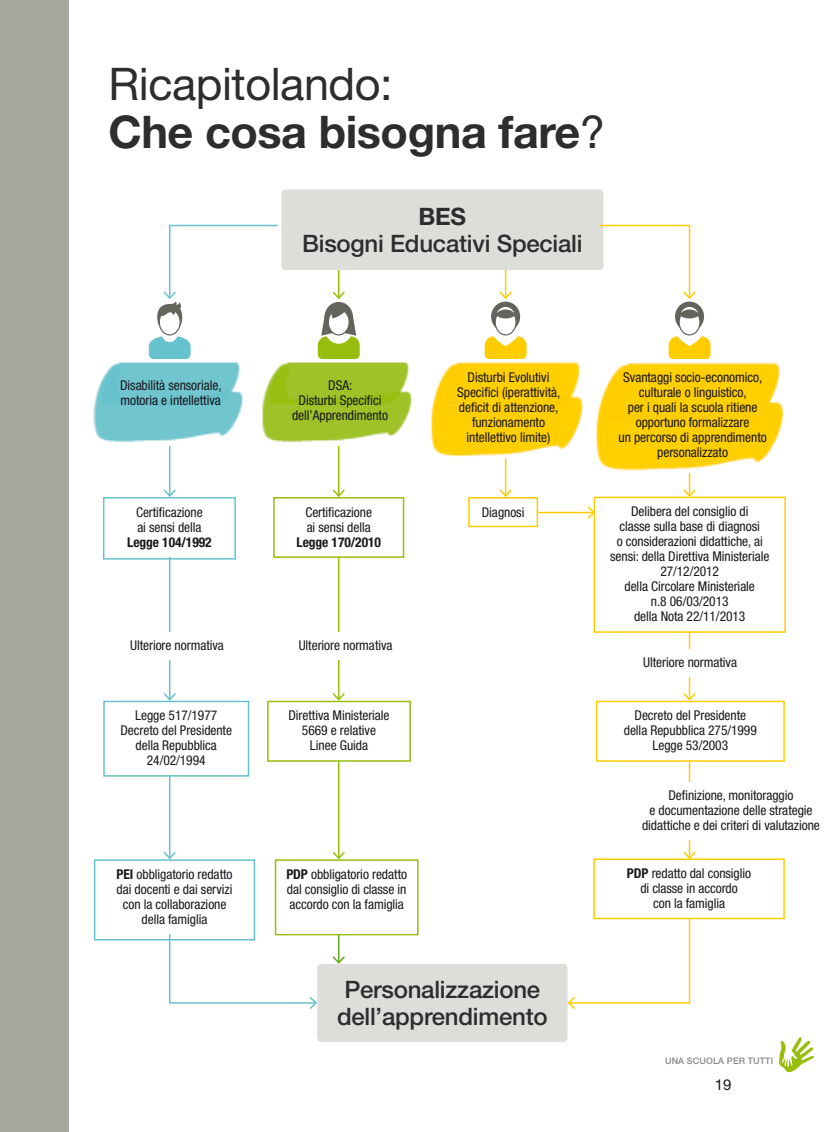
<style>
.page{position:relative;width:838px;height:1132px;background:#fff}
.page>*{position:absolute;margin:0;border:0;box-sizing:border-box;transform-origin:0 0}
.t1{font:700 45px/48px "Helvetica Neue LT Std";letter-spacing:-.01em;color:#2d2c2f}
.t2{font:500 24px/27px "Helvetica Neue LT Std";letter-spacing:-.01em;color:#2d2c2f;text-align:center}
.t3{font:700 24px "Helvetica Neue LT Std";color:#2d2c2f}
.t4{font:15px "Helvetica Neue LT Std";color:#1a171c}
.t5{font:condensed 13.5px/15px "Helvetica Neue LT Std";letter-spacing:-.005em;color:#1a171c;text-align:center}
.t6{font:700 condensed 13.5px "Helvetica Neue LT Std";letter-spacing:-.005em;color:#1a171c}
.t7{font:500 9px "Helvetica Neue LT Std";letter-spacing:.01em;color:#87888a}
.s1{font-weight:400}
.s2{font-weight:700}
</style>
<div class="page">
<div style="left:0;top:0;width:68px;height:1131px;background:#a7a79e"></div>
<svg style="left:779px;top:1037px;width:35px;height:35px"></svg>
<img style="left:431px;top:362px;width:153px;height:98px">
<div style="left:281px;top:189px;width:322px;height:81px;background:#ddddd9;border-radius:4px"></div>
<img style="left:94px;top:362px;width:150px;height:80px">
<img style="left:262px;top:362px;width:151px;height:80px">
<img style="left:596px;top:362px;width:188px;height:113px">
<hr style="left:505px;top:458px;width:1px;height:38px;background:#fc0">
<hr style="left:538px;top:511px;width:56px;height:2px;background:#fc0">
<hr style="left:688px;top:473px;width:2px;height:23px;background:#fc0">
<hr style="left:688px;top:631px;width:2px;height:68px;background:#fc0">
<hr style="left:688px;top:759px;width:2px;height:99px;background:#fc0">
<hr style="left:338px;top:446px;width:1px;height:50px;background:#97be0d">
<hr style="left:338px;top:556px;width:1px;height:143px;background:#97be0d">
<hr style="left:338px;top:760px;width:1px;height:98px;background:#97be0d">
<hr style="left:169px;top:446px;width:1px;height:50px;background:#66c2cc">
<hr style="left:169px;top:556px;width:1px;height:143px;background:#66c2cc">
<hr style="left:169px;top:775px;width:1px;height:83px;background:#66c2cc">
<svg style="left:273px;top:487px;width:132px;height:71px"></svg>
<svg style="left:267px;top:691px;width:144px;height:71px"></svg>
<svg style="left:468px;top:487px;width:71px;height:40px"></svg>
<svg style="left:586px;top:487px;width:200px;height:146px"></svg>
<svg style="left:595px;top:691px;width:190px;height:71px"></svg>
<div style="left:283px;top:632px;width:125px;height:27px;background:#fff"></div>
<div style="left:623px;top:648px;width:134px;height:28px;background:#fff"></div>
<div style="left:619px;top:782px;width:219px;height:57px;background:#fff"></div>
<div style="left:114px;top:632px;width:126px;height:27px;background:#fff"></div>
<svg style="left:103px;top:691px;width:147px;height:86px"></svg>
<svg style="left:567px;top:849px;width:218px;height:161px"></svg>
<svg style="left:93px;top:849px;width:326px;height:160px"></svg>
<div style="left:317px;top:963px;width:250px;height:78px;background:#ddddd9;border-radius:4px"></div>
<svg style="left:317px;top:270px;width:43px;height:90px"></svg>
<svg style="left:148px;top:224px;width:130px;height:135px"></svg>
<svg style="left:484px;top:270px;width:43px;height:90px"></svg>
<svg style="left:599px;top:224px;width:112px;height:136px"></svg>
<svg style="left:102px;top:487px;width:134px;height:73px"></svg>
<h1 class="t1" style="left:108px;top:66px;width:498px"><span class="s1">Ricapitolando:<br></span>Che cosa bisogna fare<span class="s1">?</span></h1>
<p class="t5" style="left:120px;top:379px;width:103px;text-align:left">Disabilità sensoriale, motoria e intellettiva</p>
<p class="t5" style="left:136px;top:506px;width:68px;text-align:left">Certificazione ai sensi della</p>
<p class="t6" style="left:127px;top:537px;width:86px">Legge 104/1992</p>
<p class="t5" style="left:130px;top:639px;width:95px">Ulteriore normativa</p>
<p class="t5" style="left:120px;top:709px;width:113px">Legge 517/1977<br>Decreto del Presidente della Repubblica<br>24/02/1994</p>
<p class="t5" style="left:117px;top:868px;width:117px"><span class="s2">PEI</span> obbligatorio redatto dai docenti e dai servizi con la collaborazione della famiglia</p>
<h2 class="t3" style="left:418px;top:208px;width:49px">BES</h2>
<h2 class="t2" style="left:302px;top:233px;width:282px">Bisogni Educativi Speciali</h2>
<p class="t5" style="left:292px;top:379px;width:97px">DSA:<br>Disturbi Specifici dell’Apprendimento</p>
<p class="t5" style="left:457px;top:371px;width:105px">Disturbi Evolutivi<br>Specifici (iperattività, deficit di attenzione, funzionamento intellettivo limite)</p>
<p class="t5" style="left:618px;top:371px;width:150px">Svantaggi socio-economico, culturale o linguistico,<br>per i quali la scuola ritiene opportuno formalizzare<br>un percorso di apprendimento personalizzato</p>
<p class="t5" style="left:305px;top:506px;width:68px;text-align:left">Certificazione ai sensi della</p>
<p class="t6" style="left:296px;top:537px;width:86px">Legge 170/2010</p>
<p class="t5" style="left:299px;top:639px;width:95px">Ulteriore normativa</p>
<p class="t5" style="left:288px;top:709px;width:103px">Direttiva Ministeriale<br>5669 e relative<br>Linee Guida</p>
<p class="t5" style="left:286px;top:868px;width:122px;text-align:justify"><span class="s2">PDP</span> obbligatorio redatto dal consiglio di classe in accordo con la famiglia</p>
<p class="t5" style="left:482px;top:506px;width:44px">Diagnosi</p>
<p class="t5" style="left:610px;top:505px;width:161px">Delibera del consiglio di<br>classe sulla base di diagnosi<br>o considerazioni didattiche, ai sensi: della Direttiva Ministeriale<br>27/12/2012<br>della Circolare Ministeriale<br>n.8 06/03/2013<br>della Nota 22/11/2013</p>
<p class="t5" style="left:643px;top:656px;width:95px">Ulteriore normativa</p>
<p class="t5" style="left:624px;top:709px;width:134px">Decreto del Presidente della Repubblica 275/1999<br>Legge 53/2003</p>
<p class="t5" style="left:642px;top:789px;width:179px">Definizione, monitoraggio<br>e documentazione delle strategie didattiche e dei criteri di valutazione</p>
<p class="t5" style="left:627px;top:867px;width:126px"><span class="s2">PDP</span> redatto dal consiglio di classe in accordo<br>con la famiglia</p>
<h2 class="t2" style="left:337px;top:978px;width:212px">Personalizzazione dell’apprendimento</h2>
<p class="t7" style="left:665px;top:1057px;width:110px">UNA SCUOLA PER TUTTI</p>
<p class="t4" style="left:715px;top:1078px;width:18px">19</p>
</div>
